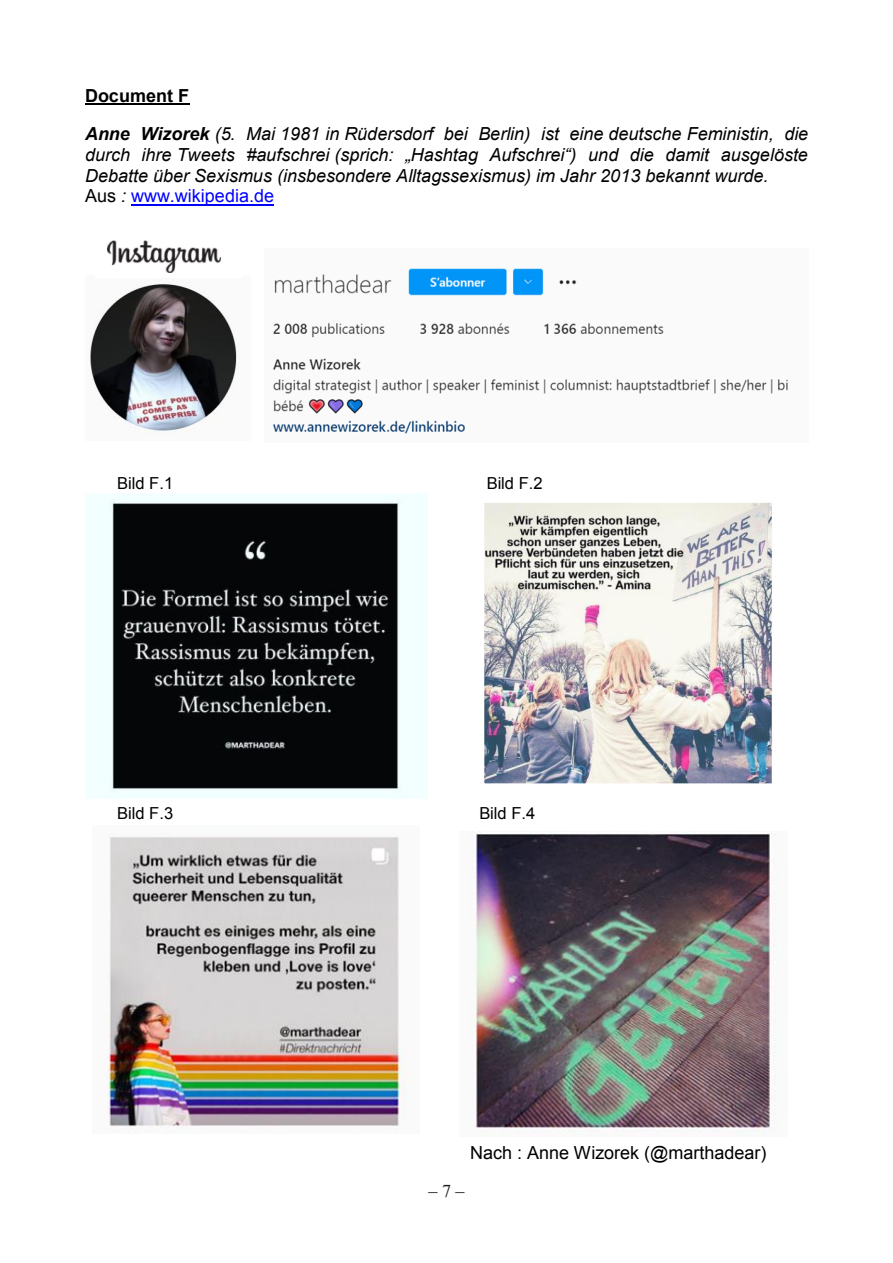
<style>
.page{position:relative;width:893px;height:1263px;background:#fff}
.page>*{position:absolute;margin:0;border:0;box-sizing:border-box;transform-origin:0 0}
.t1{font:italic 18px/20.7px "Arial";color:#000}
.t2{font:18px "Arial";color:#000}
.t3{font:18px "Times New Roman";color:#231f20}
.t4{font:16.5px "Arial";letter-spacing:-.005em;color:#000}
.s1{font-weight:700;font-style:normal}
.s2{font-weight:700}
.s3{font-style:normal}
.s4{font-style:normal;color:#00f}
</style>
<div class="page">
<hr style="left:85px;top:104px;width:104px;height:1px;background:#000">
<hr style="left:131px;top:204px;width:143px;height:2px;background:#00f">
<img style="left:85px;top:494px;width:343px;height:305px">
<img style="left:107px;top:836px;width:301px;height:296px">
<img style="left:485px;top:504px;width:286px;height:278px">
<div style="left:483px;top:502px;width:290px;height:282px;border:1px solid #fff"></div>
<img style="left:475px;top:831px;width:302px;height:301px">
<img style="left:90px;top:284px;width:147px;height:150px">
<img style="left:272px;top:268px;width:516px;height:166px">
<img style="left:107px;top:240px;width:114px;height:33px">
<p class="t1" style="left:85px;top:76px;width:725px;line-height:38.7px"><span class="s1">Document F<br></span><span class="s2">Anne Wizorek</span> (5. Mai 1981 in Rüdersdorf bei Berlin) ist eine deutsche Feministin, die</p>
<p class="t1" style="left:85px;top:145px;width:724px">durch ihre Tweets #aufschrei (sprich: „Hashtag Aufschrei“) und die damit ausgelöste<br>Debatte über Sexismus (insbesondere Alltagssexismus) im Jahr 2013 bekannt wurde.<br><span class="s3">Aus</span> : <span class="s4">www.wikipedia.de</span></p>
<p class="t4" style="left:117px;top:473px;width:58px">Bild F.1</p>
<p class="t4" style="left:487px;top:473px;width:58px">Bild F.2</p>
<p class="t4" style="left:117px;top:802px;width:57px">Bild F.3</p>
<p class="t4" style="left:479px;top:802px;width:58px">Bild F.4</p>
<p class="t2" style="left:470px;top:1141px;width:298px">Nach : Anne Wizorek (@marthadear)</p>
<p class="t3" style="left:428px;top:1179px;width:37px">‒ 7 ‒</p>
</div>
